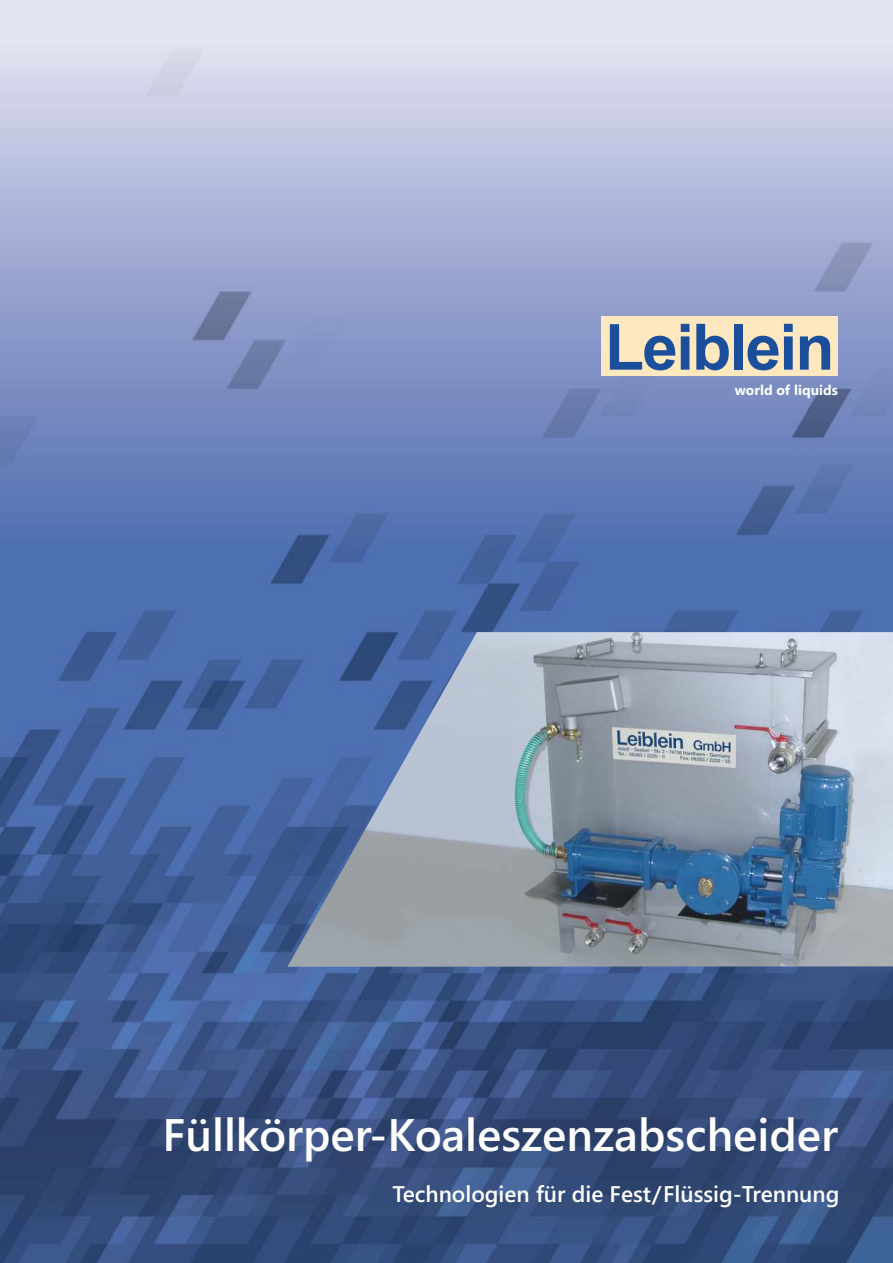
<style>
.page{position:relative;width:893px;height:1263px;background:#fff}
.page>*{position:absolute;margin:0;border:0;box-sizing:border-box;transform-origin:0 0}
.t1{font:600 45.6px "Segoe UI";color:#fefefe}
.t2{font:600 22.65px "Segoe UI";color:#fefefe}
.t3{font:700 13.95px "Segoe UI";color:#fefefe}
</style>
<div class="page">
<img style="left:0;top:0;width:893px;height:1263px">
<div style="left:601px;top:316px;width:237px;height:60px;background:#fee8c0"></div>
<svg style="left:610px;top:324px;width:65px;height:46px"></svg>
<svg style="left:681px;top:324px;width:8px;height:46px"></svg>
<svg style="left:696px;top:324px;width:33px;height:46px"></svg>
<div style="left:734px;top:324px;width:9px;height:46px;background:#1b4e9b"></div>
<svg style="left:747px;top:324px;width:46px;height:46px"></svg>
<svg style="left:800px;top:336px;width:30px;height:34px"></svg>
<img style="left:287px;top:632px;width:606px;height:335px">
<p class="t3" style="left:735px;top:385px;width:105px">world of liquids</p>
<h1 class="t1" style="left:163px;top:1118px;width:677px">Füllkörper-Koaleszenzabscheider</h1>
<p class="t2" style="left:392px;top:1186px;width:448px">Technologien für die Fest/Flüssig-Trennung</p>
</div>
